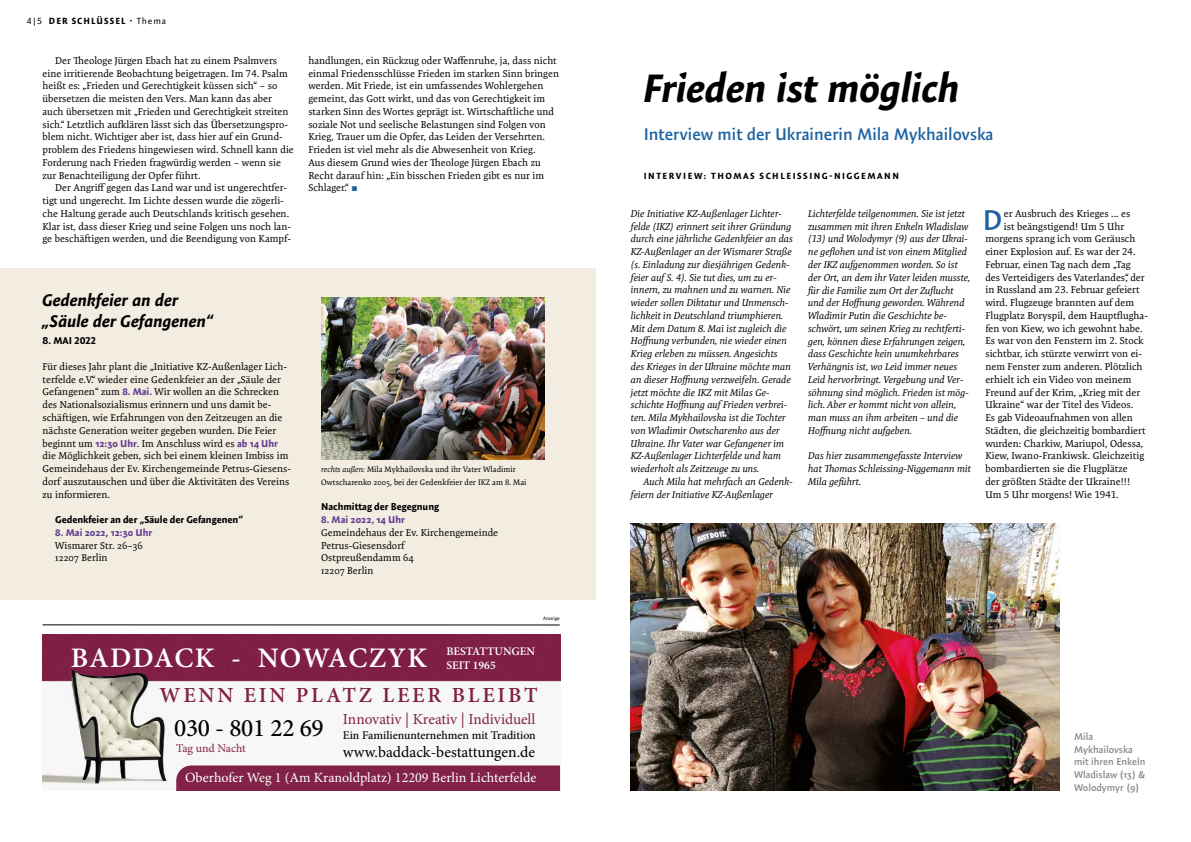
<style>
.page{position:relative;width:1191px;height:842px;background:#fff}
.page>*{position:absolute;margin:0;border:0;box-sizing:border-box;transform-origin:0 0}
.t1{font:italic 700 40px "Expo Sans Pro";letter-spacing:-.01em;color:#000}
.t2{font:600 28.4px "Expo Sans Pro";color:#1d61a1}
.t3{font:600 28.3px "Minion Pro";letter-spacing:.04em;color:#fff}
.t4{font:500 25.2px "Minion Pro";letter-spacing:-.01em;color:#000}
.t5{font:600 21.5px "Minion Pro";letter-spacing:.13em;color:#812246}
.t6{font:600 17px "Expo Sans Pro";color:#1d61a1}
.t7{font:italic 700 17px/21px "Expo Sans Pro";color:#000}
.t8{font:15.7px "Minion Pro";color:#000}
.t9{font:15.3px "Minion Pro";letter-spacing:-.005em;color:#812246}
.t10{font:14px "Minion Pro";color:#fff}
.t11{font:500 11.8px "Minion Pro";color:#000}
.t12{font:11.8px "Minion Pro";letter-spacing:-.005em;color:#812246}
.t13{font:600 11.6px/13.9px "Minion Pro";color:#fff}
.t14{font:10px/12.8px "Expo Serif Pro";color:#000}
.t15{font:italic 10px/12.8px "Expo Serif Pro";color:#000}
.t16{font:700 10px "Expo Sans Pro";color:#000}
.t17{font:600 10px/12.8px "Expo Sans Pro";color:#878787}
.t18{font:700 10px "Expo Sans Pro";color:#623d91}
.t19{font:700 9px "Expo Sans Pro";letter-spacing:.17em;color:#000}
.t20{font:700 9px "Expo Sans Pro";letter-spacing:.12em;color:#000}
.t21{font:8px/12.8px "Expo Serif Pro";color:#000}
.t22{font:5px "Expo Sans Pro";color:#000}
.s1{font-weight:400}
.s2{font-family:"abc Alena";font-weight:600;color:#1d61a1}
.s3{font-family:"Expo Sans Pro";font-weight:700;color:#623d91}
.s4{font-style:italic}
</style>
<div class="page">
<div style="left:0;top:268px;width:595px;height:332px;background:#f3ece1"></div>
<img style="left:321px;top:298px;width:223px;height:161px">
<img style="left:43px;top:634px;width:517px;height:151px">
<div style="left:176px;top:765px;width:384px;height:26px;background:#812246"></div>
<hr style="left:43px;top:625px;width:517px;height:1px;background:#000">
<img style="left:631px;top:523px;width:428px;height:267px">
<p class="t20" style="left:27px;top:16px;width:141px"><span class="s1">4|5</span> DER SCHLÜSSEL · <span class="s1">Thema</span></p>
<p class="t14" style="left:43px;top:54px;width:253px;text-indent:13px">Der Theologe Jürgen Ebach hat zu einem Psalmvers eine irritierende Beobachtung beigetragen. Im 74. Psalm heißt es: „Frieden und Gerechtigkeit küssen sich“ – so übersetzen die meisten den Vers. Man kann das aber auch übersetzen mit „Frieden und Gerechtigkeit streiten sich.“ Letztlich aufklären lässt sich das Übersetzungspro&shy;blem nicht. Wichtiger aber ist, dass hier auf ein Grund&shy;problem des Friedens hingewiesen wird. Schnell kann die Forderung nach Frieden fragwürdig werden – wenn sie zur Benachteiligung der Opfer führt.</p>
<p class="t14" style="left:43px;top:182px;width:250px;text-indent:13px">Der Angriff gegen das Land war und ist ungerechtfer&shy;tigt und ungerecht. Im Lichte dessen wurde die zögerli&shy;che Haltung gerade auch Deutschlands kritisch gesehen.<br>Klar ist, dass dieser Krieg und seine Folgen uns noch lan&shy;ge beschäftigen werden, und die Beendigung von Kampf-</p>
<p class="t14" style="left:308px;top:54px;width:252px">handlungen, ein Rückzug oder Waffenruhe, ja, dass nicht einmal Friedensschlüsse Frieden im starken Sinn bringen werden. Mit Friede, ist ein umfassendes Wohlergehen gemeint, das Gott wirkt, und das von Gerechtigkeit im starken Sinn des Wortes geprägt ist. Wirtschaftliche und soziale Not und seelische Belastungen sind Folgen von Krieg, Trauer um die Opfer, das Leiden der Versehrten.<br>Frieden ist viel mehr als die Abwesenheit von Krieg.<br>Aus diesem Grund wies der Theologe Jürgen Ebach zu Recht darauf hin: „Ein bisschen Frieden gibt es nur im Schlager.“ <span class="s2">▪</span></p>
<h3 class="t7" style="left:43px;top:290px;width:172px">Gedenkfeier an der „Säule der Gefangenen“</h3>
<p class="t16" style="left:43px;top:335px;width:55px">8. MAI 2022</p>
<p class="t14" style="left:43px;top:360px;width:250px">Für dieses Jahr plant die „Initiative KZ-Außenlager Lich&shy;terfelde e.V.“ wieder eine Gedenkfeier an der „Säule der Gefangenen“ zum <span class="s3">8. Mai.</span> Wir wollen an die Schrecken des Nationalsozialismus erinnern und uns damit be&shy;schäftigen, wie Erfahrungen von den Zeitzeugen an die nächste Generation weiter gegeben wurden. Die Feier beginnt um <span class="s3">12:30 Uhr</span>. Im Anschluss wird es <span class="s3">ab 14 Uhr </span>die Möglichkeit geben, sich bei einem kleinen Imbiss im Gemeindehaus der Ev. Kirchengemeinde Petrus-Giesens&shy;dorf auszutauschen und über die Aktivitäten des Vereins zu informieren.</p>
<p class="t16" style="left:55px;top:513px;width:189px">Gedenkfeier an der „Säule der Gefangenen“</p>
<p class="t18" style="left:55px;top:526px;width:98px">8. Mai 2022, 12:30 Uhr</p>
<p class="t14" style="left:55px;top:539px;width:89px">Wismarer Str. 26–36<br>12207 Berlin</p>
<p class="t21" style="left:321px;top:463px;width:207px"><span class="s4">rechts außen:</span> Mila Mykhailovska und ihr Vater Wladimir<br>Owtscharenko 2005, bei der Gedenkfeier der IKZ am 8. Mai</p>
<p class="t16" style="left:321px;top:501px;width:119px">Nachmittag der Begegnung</p>
<p class="t18" style="left:321px;top:513px;width:85px">8. Mai 2022, 14 Uhr</p>
<p class="t14" style="left:321px;top:526px;width:178px">Gemeindehaus der Ev. Kirchengemeinde<br>Petrus-Giesensdorf<br>Ostpreußendamm 64<br>12207 Berlin</p>
<p class="t22" style="left:543px;top:615px;width:18px">Anzeige</p>
<h3 class="t3" style="left:71px;top:638px;width:357px">BADDACK - NOWACZYK</h3>
<p class="t13" style="left:446px;top:644px;width:90px">BESTATTUNGEN<br>SEIT 1965</p>
<h3 class="t5" style="left:159px;top:680px;width:380px">WENN EIN PLATZ LEER BLEIBT</h3>
<p class="t11" style="left:343px;top:727px;width:194px">Ein Familienunternehmen mit Tradition</p>
<h3 class="t9" style="left:343px;top:708px;width:194px">Innovativ | Kreativ | Individuell</h3>
<h3 class="t4" style="left:174px;top:710px;width:151px">030 - 801 22 69</h3>
<p class="t12" style="left:176px;top:740px;width:71px">Tag und Nacht</p>
<h3 class="t8" style="left:343px;top:741px;width:194px">www.baddack-bestattungen.de</h3>
<h3 class="t10" style="left:185px;top:768px;width:353px">Oberhofer Weg 1 (Am Kranoldplatz) 12209 Berlin Lichterfelde</h3>
<h1 class="t1" style="left:643px;top:64px;width:318px">Frieden ist möglich</h1>
<h3 class="t6" style="left:643px;top:124px;width:351px">Interview mit der Ukrainerin Mila Mykhailovska</h3>
<p class="t19" style="left:644px;top:170px;width:257px">INTERVIEW: THOMAS SCHLEISSING-NIGGEMANN</p>
<p class="t15" style="left:631px;top:207px;width:163px">Die Initiative KZ-Außenlager Lichter&shy;felde (IKZ) erinnert seit ihrer Gründung durch eine jährliche Gedenkfeier an das KZ-Außenlager an der Wismarer Straße (s. Einladung zur diesjährigen Gedenk&shy;feier auf S. 4). Sie tut dies, um zu er&shy;innern, zu mahnen und zu warnen. Nie wieder sollen Diktatur und Unmensch&shy;lichkeit in Deutschland triumphieren.<br>Mit dem Datum 8. Mai ist zugleich die Hoffnung verbunden, nie wieder einen Krieg erleben zu müssen. Angesichts des Krieges in der Ukraine möchte man an dieser Hoffnung verzweifeln. Gerade jetzt möchte die IKZ mit Milas Ge&shy;schichte Hoffnung auf Frieden verbrei&shy;ten. Mila Mykhailovska ist die Tochter von Wladimir Owtscharenko aus der Ukraine. Ihr Vater war Gefangener im KZ-Außenlager Lichterfelde und kam wiederholt als Zeitzeuge zu uns.</p>
<p class="t15" style="left:631px;top:475px;width:163px;text-indent:13px">Auch Mila hat mehrfach an Gedenk&shy;feiern der Initiative KZ-Außenlager</p>
<p class="t15" style="left:808px;top:207px;width:164px">Lichterfelde teilgenommen. Sie ist jetzt zusammen mit ihren Enkeln Wladislaw (13) und Wolodymyr (9) aus der Ukrai&shy;ne geflohen und ist von einem Mitglied der IKZ aufgenommen worden. So ist der Ort, an dem ihr Vater leiden musste, für die Familie zum Ort der Zuflucht und der Hoffnung geworden. Während Wladimir Putin die Geschichte be&shy;schwört, um seinen Krieg zu rechtferti&shy;gen, können diese Erfahrungen zeigen, dass Geschichte kein unumkehrbares Verhängnis ist, wo Leid immer neues Leid hervorbringt. Vergebung und Ver&shy;söhnung sind möglich. Frieden ist mög&shy;lich. Aber er kommt nicht von allein, man muss an ihm arbeiten – und die Hoffnung nicht aufgeben.</p>
<p class="t15" style="left:808px;top:450px;width:164px">Das hier zusammengefasste Interview hat Thomas Schleissing-Niggemann mit<br>Mila geführt.</p>
<h2 class="t2" style="left:982px;top:203px;width:21px">D</h2>
<p class="t14" style="left:1004px;top:207px;width:128px">er Ausbruch des Krieges ... es</p>
<p class="t14" style="left:1004px;top:220px;width:122px">ist beängstigend! Um 5 Uhr</p>
<p class="t14" style="left:985px;top:233px;width:152px">morgens sprang ich vom Geräusch</p>
<p class="t14" style="left:985px;top:245px;width:152px">einer Explosion auf. Es war der 24.</p>
<p class="t14" style="left:985px;top:258px;width:147px">Februar, einen Tag nach dem „Tag</p>
<p class="t14" style="left:985px;top:271px;width:161px">des Verteidigers des Vaterlandes“, der</p>
<p class="t14" style="left:985px;top:284px;width:156px">in Russland am 23. Februar gefeiert</p>
<p class="t14" style="left:985px;top:296px;width:150px">wird. Flugzeuge brannten auf dem</p>
<p class="t14" style="left:985px;top:309px;width:164px">Flugplatz Boryspil, dem Hauptflugha-</p>
<p class="t14" style="left:985px;top:322px;width:159px">fen von Kiew, wo ich gewohnt habe.</p>
<p class="t14" style="left:985px;top:335px;width:160px">Es war von den Fenstern im 2. Stock</p>
<p class="t14" style="left:985px;top:347px;width:158px">sichtbar, ich stürzte verwirrt von ei-</p>
<p class="t14" style="left:985px;top:360px;width:159px">nem Fenster zum anderen. Plötzlich</p>
<p class="t14" style="left:985px;top:373px;width:148px">erhielt ich ein Video von meinem</p>
<p class="t14" style="left:985px;top:386px;width:156px">Freund auf der Krim, „Krieg mit der</p>
<p class="t14" style="left:985px;top:398px;width:149px">Ukraine“ war der Titel des Videos.</p>
<p class="t14" style="left:985px;top:411px;width:149px">Es gab Videoaufnahmen von allen</p>
<p class="t14" style="left:985px;top:424px;width:162px">Städten, die gleichzeitig bombardiert</p>
<p class="t14" style="left:985px;top:437px;width:159px">wurden: Charkiw, Mariupol, Odessa,</p>
<p class="t14" style="left:985px;top:449px;width:160px">Kiew, Iwano-Frankiwsk. Gleichzeitig</p>
<p class="t14" style="left:985px;top:462px;width:144px">bombardierten sie die Flugplätze</p>
<p class="t14" style="left:985px;top:475px;width:146px">der größten Städte der Ukraine!!!</p>
<p class="t14" style="left:985px;top:488px;width:135px">Um 5 Uhr morgens! Wie 1941.</p>
<p class="t17" style="left:1074px;top:730px;width:73px">Mila<br>Mykhailovska mit ihren Enkeln<br>Wladislaw (13) &amp;<br>Wolodymyr (9)</p>
</div>
